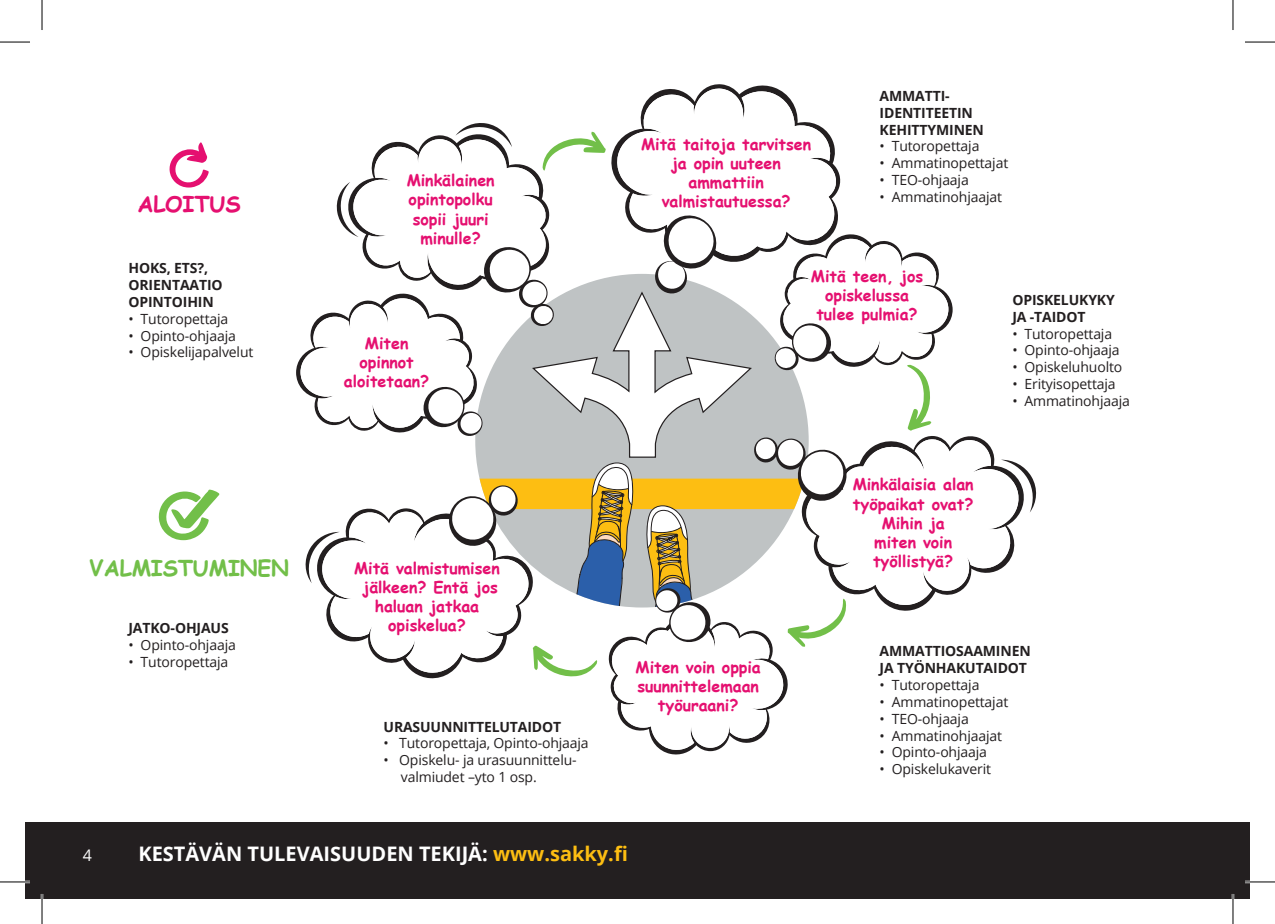
<style>
.page{position:relative;width:1275px;height:924px;background:#fff}
.page>*{position:absolute;margin:0;border:0;box-sizing:border-box;transform-origin:0 0}
.t1{font:700 22px "Comic Sans MS";letter-spacing:-.01em;color:#72bf49}
.t2{font:700 22px "Comic Sans MS";letter-spacing:-.01em;color:#e51070}
.t3{font:700 20px "Open Sans";color:#fff}
.t4{font:700 16px/19.2px "Comic Sans MS";color:#e51070;text-align:center}
.t5{font:16px "Open Sans";color:#fff}
.t6{font:14px/16.8px "Open Sans";letter-spacing:-.01em;color:#231f20}
.t7{font:700 14px/16.8px "Open Sans";letter-spacing:-.01em;color:#231f20}
.s1{color:#fdbe12}
</style>
<div class="page">
<div style="left:25px;top:822px;width:1225px;height:76px;background:#231f20"></div>
<hr style="left:1231px;top:893px;width:3px;height:30px;background:#fff">
<hr style="left:1232px;top:893px;width:1px;height:30px;background:#000">
<hr style="left:1232px;top:0;width:1px;height:30px;background:#000">
<hr style="left:41px;top:893px;width:2px;height:30px;background:#fff">
<hr style="left:42px;top:893px;width:1px;height:30px;background:#000">
<hr style="left:42px;top:0;width:1px;height:30px;background:#000">
<hr style="left:1245px;top:880px;width:30px;height:2px;background:#fff">
<hr style="left:1245px;top:881px;width:30px;height:1px;background:#000">
<hr style="left:0;top:880px;width:30px;height:2px;background:#fff">
<hr style="left:0;top:881px;width:30px;height:1px;background:#000">
<hr style="left:1245px;top:42px;width:30px;height:1px;background:#000">
<hr style="left:0;top:42px;width:30px;height:1px;background:#000">
<svg style="left:169px;top:142px;width:40px;height:45px"></svg>
<svg style="left:158px;top:489px;width:62px;height:51px"></svg>
<svg style="left:296px;top:84px;width:741px;height:671px"></svg>
<h1 class="t2" style="left:137px;top:188px;width:105px">ALOITUS</h1>
<p class="t4" style="left:407px;top:170px;width:89px">Minkälainen opintopolku sopii juuri minulle?</p>
<p class="t7" style="left:128px;top:259px;width:96px">HOKS, ETS?,<br>ORIENTAATIO<br>OPINTOIHIN</p>
<p class="t6" style="left:128px;top:310px;width:101px">• Tutoropettaja</p>
<p class="t6" style="left:128px;top:326px;width:109px">• Opinto-ohjaaja</p>
<p class="t6" style="left:128px;top:343px;width:126px">• Opiskelijapalvelut</p>
<p class="t4" style="left:344px;top:333px;width:87px">Miten opinnot aloitetaan?</p>
<p class="t4" style="left:641px;top:133px;width:172px">Mitä taitoja tarvitsen ja opin uuteen ammattiin valmistautuessa?</p>
<p class="t7" style="left:879px;top:87px;width:106px">AMMATTI-<br>IDENTITEETIN<br>KEHITTYMINEN</p>
<p class="t6" style="left:879px;top:137px;width:101px">• Tutoropettaja</p>
<p class="t6" style="left:879px;top:154px;width:130px">• Ammatinopettajat</p>
<p class="t6" style="left:879px;top:171px;width:91px">• TEO-ohjaaja</p>
<p class="t6" style="left:879px;top:188px;width:124px">• Ammatinohjaajat</p>
<p class="t4" style="left:811px;top:266px;width:114px">Mitä teen, jos opiskelussa tulee pulmia?</p>
<p class="t7" style="left:1012px;top:291px;width:104px">OPISKELUKYKY<br>JA -TAIDOT</p>
<p class="t6" style="left:1012px;top:324px;width:101px">• Tutoropettaja</p>
<p class="t6" style="left:1012px;top:341px;width:109px">• Opinto-ohjaaja</p>
<p class="t6" style="left:1012px;top:358px;width:111px">• Opiskeluhuolto</p>
<p class="t6" style="left:1012px;top:375px;width:105px">• Erityisopettaja</p>
<p class="t6" style="left:1012px;top:392px;width:119px">• Ammatinohjaaja</p>
<h1 class="t1" style="left:89px;top:551px;width:201px">VALMISTUMINEN</h1>
<p class="t7" style="left:128px;top:619px;width:102px">JATKO-OHJAUS</p>
<p class="t6" style="left:128px;top:635px;width:109px">• Opinto-ohjaaja</p>
<p class="t6" style="left:128px;top:652px;width:101px">• Tutoropettaja</p>
<p class="t4" style="left:354px;top:557px;width:147px">Mitä valmistumisen jälkeen? Entä jos haluan jatkaa opiskelua?</p>
<p class="t7" style="left:383px;top:717px;width:179px">URASUUNNITTELUTAIDOT</p>
<p class="t6" style="left:383px;top:734px;width:207px">• Tutoropettaja, Opinto-ohjaaja</p>
<p class="t6" style="left:401px;top:751px;width:177px;text-indent:-17px">• Opiskelu- ja urasuunnittelu&shy;valmiudet –yto 1 osp.</p>
<p class="t4" style="left:635px;top:656px;width:127px">Miten voin oppia suunnittelemaan työuraani?</p>
<p class="t5" style="left:83px;top:843px;width:11px">4</p>
<h2 class="t3" style="left:138px;top:838px;width:491px">KESTÄVÄN TULEVAISUUDEN TEKIJÄ: <span class="s1">www.sakky.fi</span></h2>
<p class="t4" style="left:852px;top:474px;width:122px">Minkälaisia alan työpaikat ovat?<br>Mihin ja<br>miten voin työllistyä?</p>
<p class="t7" style="left:879px;top:642px;width:153px">AMMATTIOSAAMINEN<br>JA TYÖNHAKUTAIDOT</p>
<p class="t6" style="left:879px;top:676px;width:101px">• Tutoropettaja</p>
<p class="t6" style="left:879px;top:692px;width:130px">• Ammatinopettajat</p>
<p class="t6" style="left:879px;top:709px;width:91px">• TEO-ohjaaja</p>
<p class="t6" style="left:879px;top:726px;width:124px">• Ammatinohjaajat</p>
<p class="t6" style="left:879px;top:743px;width:109px">• Opinto-ohjaaja</p>
<p class="t6" style="left:879px;top:760px;width:113px">• Opiskelukaverit</p>
</div>
